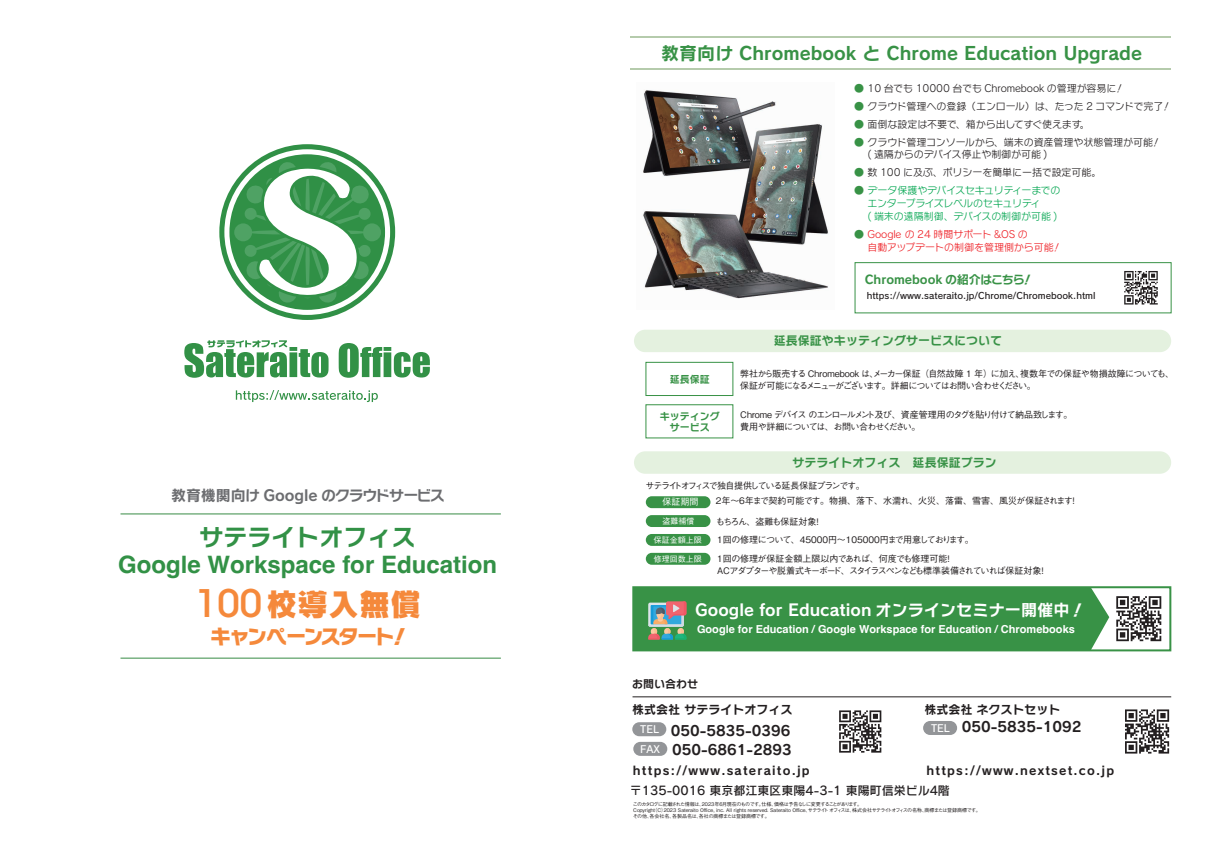
<style>
.page{position:relative;width:1208px;height:859px;background:#fff}
.page>*{position:absolute;margin:0;border:0;box-sizing:border-box;transform-origin:0 0}
.t1{font:31px "Rodin NTLG Pro EB";color:#f5893b}
.t2{font:700 24px "Helvetica";color:#329146}
.t3{font:24px "Rodin NTLG Pro B";color:#329146}
.t4{font:20.2px "Rodin NTLG Pro EB";letter-spacing:-.12em;color:#f5893b}
.t5{font:18px "Rodin NTLG Pro B";color:#389246}
.t6{font:16.2px "Rodin NTLG Pro B";color:#fff}
.t7{font:15px "Rodin NTLG Pro B";letter-spacing:-.025em;color:#6c6d70}
.t8{font:14px/18.8px "Rodin NTLG Pro B";color:#231f20}
.t9{font:12px "Rodin NTLG Pro B";color:#389246}
.t10{font:12px "Rodin NTLG Pro B";letter-spacing:.1em;color:#231f20}
.t11{font:12px "Rodin NTLG Pro DB";color:#231f20}
.t12{font:12px "Rodin NTLG Pro B";color:#231f20}
.t13{font:700 11px "Helvetica";color:#fff}
.t14{font:11px "Rodin NTLG Pro B";color:#231f20}
.t15{font:10px/12px "Rodin NTLG Pro M";letter-spacing:-.005em;color:#231f20}
.t16{font:10px/13px "Rodin NTLG Pro M";letter-spacing:-.005em;color:#00a54f}
.t17{font:10px/13px "Rodin NTLG Pro M";letter-spacing:-.005em;color:#ee1d23}
.t18{font:10px/11px "Rodin NTLG Pro B";color:#389246;text-align:center}
.t19{font:500 9px/12px "Gothic BBB Pr 5";letter-spacing:-.08em;color:#231f20}
.t20{font:500 9px/12px "Gothic BBB Pr 5";letter-spacing:-.1em;color:#231f20}
.t21{font:500 9px/18.9px "Gothic BBB Pr 5";letter-spacing:-.005em;color:#231f20}
.t22{font:9px "Rodin NTLG Pro DB";color:#231f20}
.t23{font:500 9px "Gothic BBB Pr 5";color:#231f20}
.t24{font:500 9px "Gothic BBB Pr 5";letter-spacing:-.12em;color:#231f20}
.t25{font:500 9px "Gothic BBB Pr 5";letter-spacing:-.135em;color:#231f20}
.t26{font:500 9px "Gothic BBB Pr 5";color:#fff}
.t27{font:500 8px "Gothic BBB Pr 5";color:#fff}
.t28{font:500 5px/6px "Gothic BBB Pro";color:#231f20}
.s1{font-family:"ITC Avant Garde Std";font-weight:500;font-size:37.7px}
.s2{color:#389246}
.s3{font-family:"Rodin NTLG Pro DB";font-size:10px;color:#fff}
</style>
<div class="page">
<div style="left:854px;top:262px;width:317px;height:51px;border:1px solid #389246"></div>
<svg style="left:236px;top:390px;width:142px;height:12px"></svg>
<hr style="left:120px;top:513px;width:381px;height:1px;background:#378b45">
<hr style="left:120px;top:658px;width:381px;height:1px;background:#378b45">
<hr style="left:632px;top:696px;width:539px;height:1px;background:#231f20">
<div style="left:632px;top:722px;width:34px;height:14px;background:#939598;border-radius:7px"></div>
<div style="left:633px;top:742px;width:34px;height:14px;background:#939598;border-radius:7px"></div>
<div style="left:923px;top:721px;width:34px;height:14px;background:#939598;border-radius:7px"></div>
<svg style="left:339px;top:343px;width:91px;height:35px"></svg>
<svg style="left:184px;top:340px;width:144px;height:38px"></svg>
<hr style="left:630px;top:68px;width:541px;height:1px;background:#b5cbac">
<hr style="left:630px;top:36px;width:541px;height:1px;background:#b5cbac">
<div style="left:634px;top:451px;width:537px;height:23px;background:#e4f1df;border-radius:11px"></div>
<div style="left:634px;top:330px;width:537px;height:22px;background:#e4f1df;border-radius:11px"></div>
<div style="left:645px;top:362px;width:88px;height:34px;border:1px solid #389246"></div>
<div style="left:645px;top:404px;width:88px;height:34px;border:1px solid #389246"></div>
<div style="left:632px;top:586px;width:539px;height:65px;border:2px solid #389246"></div>
<div style="left:633px;top:587px;width:476px;height:63px;background:#389246"></div>
<img style="left:643px;top:90px;width:186px;height:209px">
<div style="left:646px;top:496px;width:64px;height:12px;background:#389246;border-radius:6px"></div>
<div style="left:646px;top:515px;width:64px;height:12px;background:#389246;border-radius:6px"></div>
<div style="left:646px;top:534px;width:64px;height:12px;background:#389246;border-radius:6px"></div>
<div style="left:646px;top:553px;width:64px;height:12px;background:#389246;border-radius:6px"></div>
<div style="left:219px;top:144px;width:176px;height:176px;background:#309046;border-radius:50%"></div>
<svg style="left:224px;top:149px;width:166px;height:166px"></svg>
<svg style="left:1124px;top:271px;width:33px;height:33px"></svg>
<svg style="left:1116px;top:596px;width:45px;height:45px"></svg>
<svg style="left:839px;top:710px;width:42px;height:43px"></svg>
<svg style="left:1125px;top:709px;width:44px;height:44px"></svg>
<h3 class="t7" style="left:171px;top:485px;width:275px">教育機関向け Google のクラウドサービス</h3>
<h2 class="t3" style="left:200px;top:521px;width:218px">サテライトオフィス</h2>
<h2 class="t2" style="left:118px;top:550px;width:380px">Google Workspace for Education</h2>
<h1 class="t1" style="left:195px;top:583px;width:227px"><span class="s1">100</span>校導入無償</h1>
<h3 class="t4" style="left:211px;top:622px;width:200px">キャンペーンスタート！</h3>
<h3 class="t5" style="left:661px;top:41px;width:482px">教育向け Chromebook と Chrome Education Upgrade</h3>
<h3 class="t15" style="left:854px;top:82px;width:272px"><span class="s2">●</span> 10 台でも 10000 台でも Chromebook の管理が容易に！</h3>
<h3 class="t15" style="left:854px;top:100px;width:319px"><span class="s2">●</span> クラウド管理への登録（エンロール）は、たった 2 コマンドで完了！</h3>
<h3 class="t15" style="left:854px;top:118px;width:237px"><span class="s2">●</span> 面倒な設定は不要で、箱から出してすぐ使えます。</h3>
<h3 class="t15" style="left:854px;top:136px;width:308px"><span class="s2">●</span> クラウド管理コンソールから、端末の資産管理や状態管理が可能！　 ( 遠隔からのデバイス停止や制御が可能 )</h3>
<h3 class="t15" style="left:854px;top:166px;width:249px"><span class="s2">●</span> 数 100 に及ぶ、ポリシーを簡単に一括で設定可能。</h3>
<h3 class="t16" style="left:854px;top:183px;width:208px"><span class="s2">●</span> データ保護やデバイスセキュリティーまでの　 エンタープライズレベルのセキュリティ<br>　 ( 端末の遠隔制御、デバイスの制御が可能 )</h3>
<h3 class="t17" style="left:854px;top:227px;width:209px"><span class="s2">●</span> Google の 24 時間サポート &amp;OS の<br>　 自動アップデートの制御を管理側から可能！</h3>
<h3 class="t9" style="left:865px;top:272px;width:170px">Chromebook の紹介はこちら！</h3>
<h3 class="t22" style="left:866px;top:289px;width:230px">https://www.sateraito.jp/Chrome/Chromebook.html</h3>
<h3 class="t18" style="left:670px;top:373px;width:41px">延長保証</h3>
<h3 class="t18" style="left:660px;top:410px;width:61px">キッティングサービス</h3>
<h3 class="t9" style="left:774px;top:333px;width:229px">延長保証やキッティングサービスについて</h3>
<h3 class="t19" style="left:740px;top:367px;width:435px">弊社から販売する Chromebook は、メーカー保証（自然故障 1 年）に加え、複数年での保証や物損故障についても、保証が可能になるメニューがございます。詳細についてはお問い合わせください。</h3>
<h3 class="t20" style="left:740px;top:408px;width:334px">Chrome デバイス のエンロールメント及び、資産管理用のタグを貼り付けて納品致します。費用や詳細については、お問い合わせください。</h3>
<h3 class="t9" style="left:792px;top:454px;width:205px">サテライトオフィス　延長保証プラン</h3>
<h3 class="t25" style="left:645px;top:479px;width:221px">サテライトオフィスで独自提供している延長保証プランです。</h3>
<h3 class="t19" style="left:716px;top:514px;width:108px">もちろん、盗難も保証対象！</h3>
<h3 class="t23" style="left:716px;top:494px;width:364px">2年～6年まで契約可能です。物損、落下、水濡れ、火災、落雷、雪害、風災が保証されます！</h3>
<h3 class="t26" style="left:662px;top:495px;width:37px">保証期間</h3>
<h3 class="t27" style="left:662px;top:515px;width:33px">盗難補償</h3>
<h3 class="t27" style="left:654px;top:534px;width:49px">保証金額上限</h3>
<h3 class="t21" style="left:717px;top:530px;width:258px">1回の修理について、45000円～105000円まで用意しております。<br>1回の修理が保証金額上限以内であれば、何度でも修理可能！</h3>
<h3 class="t24" style="left:717px;top:564px;width:331px">ACアダプターや脱着式キーボード、スタイラスペンなども標準装備されていれば保証対象！</h3>
<h3 class="t27" style="left:654px;top:552px;width:49px">修理回数上限</h3>
<h3 class="t6" style="left:695px;top:599px;width:392px">Google for Education オンラインセミナー開催中！</h3>
<h3 class="t13" style="left:697px;top:622px;width:379px">Google for Education / Google Workspace for Education / Chromebooks</h3>
<h3 class="t14" style="left:632px;top:677px;width:67px">お問い合わせ</h3>
<h3 class="t12" style="left:632px;top:701px;width:162px">株式会社 サテライトオフィス</h3>
<h3 class="t8" style="left:640px;top:721px;width:153px"><sup>TEL</sup> 050-5835-0396<br><sup>FAX</sup> 050-6861-2893</h3>
<h3 class="t12" style="left:924px;top:701px;width:138px">株式会社 ネクストセット</h3>
<h3 class="t8" style="left:931px;top:717px;width:152px"><span class="s3">TEL</span> 050-5835-1092</h3>
<h3 class="t10" style="left:633px;top:762px;width:178px">https://www.sateraito.jp</h3>
<h3 class="t11" style="left:630px;top:783px;width:322px">〒135-0016 東京都江東区東陽4-3-1 東陽町信栄ビル4階</h3>
<h3 class="t10" style="left:926px;top:762px;width:189px">https://www.nextset.co.jp</h3>
<p class="t28" style="left:633px;top:801px;width:349px">このカタログに記載された情報は、2023年6月現在のものです。仕様、価格は予告なしに変更することがあります。<br>Copyright（C）2023 Sateraito Office, inc. All rights reserved. Sateraito Office、サテライト オフィスは、株式会社サテライトオフィスの名称、商標または登録商標です。その他、各会社名、各製品名は、各社の商標または登録商標です。</p>
</div>
